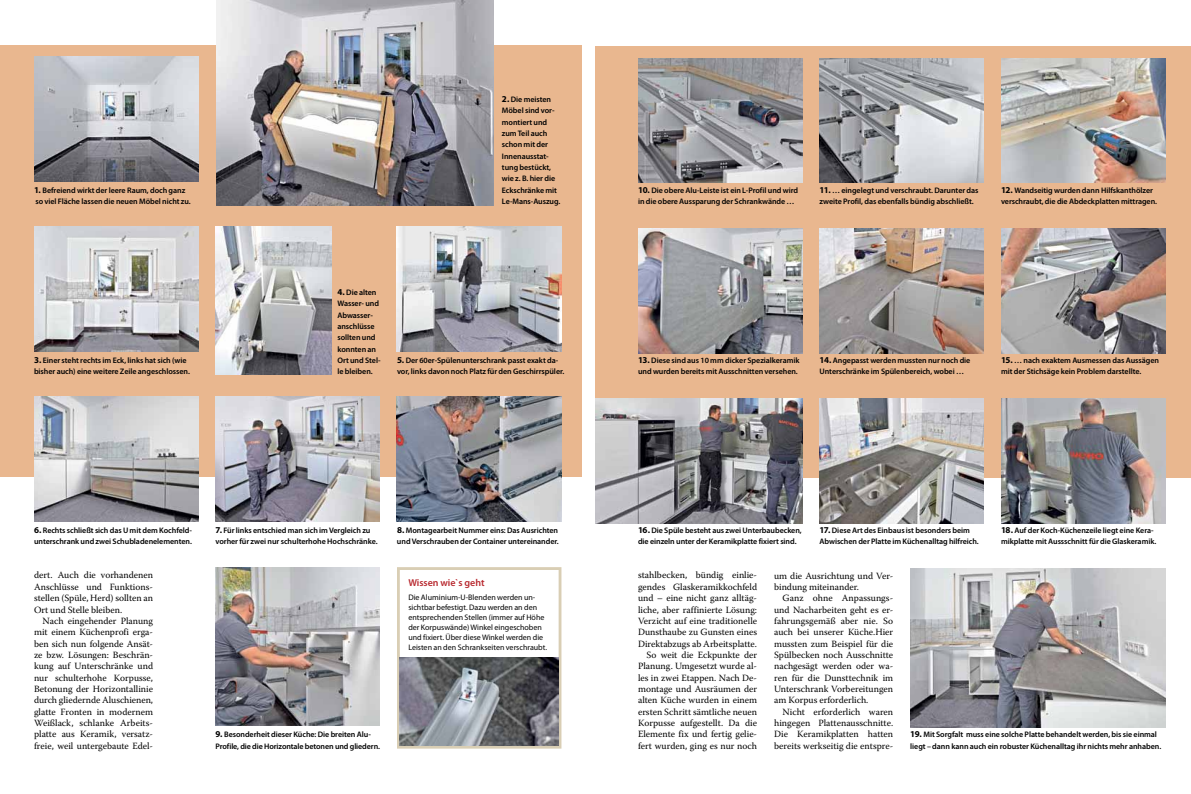
<style>
.page{position:relative;width:1191px;height:794px;background:#fff}
.page>*{position:absolute;margin:0;border:0;box-sizing:border-box;transform-origin:0 0}
.t1{font:600 10px "Myriad Pro";color:#b8292f}
.t2{font:9.5px/11.3px "Warnock Pro";color:#000;text-align:justify}
.t3{font:600 8px/11.3px "Myriad Pro";letter-spacing:-.005em;color:#000}
.t4{font:8px/9.9px "Myriad Pro";color:#000}
.s1{font-weight:700;font-size:9px}
</style>
<div class="page">
<div style="left:0;top:45px;width:581px;height:431px;background:#e9b78f"></div>
<div style="left:595px;top:47px;width:596px;height:431px;background:#e9b78f"></div>
<img style="left:34px;top:57px;width:164px;height:124px">
<img style="left:34px;top:227px;width:164px;height:124px">
<img style="left:215px;top:397px;width:165px;height:125px">
<img style="left:215px;top:227px;width:117px;height:147px">
<img style="left:34px;top:397px;width:164px;height:125px">
<img style="left:217px;top:0;width:276px;height:206px">
<img style="left:397px;top:397px;width:164px;height:125px">
<img style="left:397px;top:227px;width:164px;height:124px">
<img style="left:215px;top:567px;width:165px;height:159px">
<img style="left:638px;top:58px;width:164px;height:125px">
<img style="left:595px;top:398px;width:207px;height:125px">
<img style="left:638px;top:228px;width:164px;height:125px">
<img style="left:819px;top:58px;width:165px;height:125px">
<img style="left:819px;top:398px;width:165px;height:125px">
<img style="left:819px;top:228px;width:165px;height:125px">
<img style="left:1001px;top:58px;width:164px;height:125px">
<img style="left:1001px;top:398px;width:164px;height:125px">
<img style="left:1001px;top:228px;width:164px;height:125px">
<img style="left:910px;top:569px;width:255px;height:158px">
<div style="left:397px;top:567px;width:164px;height:181px;background:#fff;border:3px solid #d9ceb4"></div>
<img style="left:400px;top:658px;width:158px;height:88px">
<p class="t3" style="left:34px;top:185px;width:158px"><span class="s1">1.</span> Befreiend wirkt der leere Raum, doch ganz so viel Fläche lassen die neuen Möbel nicht zu.</p>
<p class="t3" style="left:502px;top:94px;width:60px"><span class="s1">2.</span> Die meisten<br>Möbel sind vor&shy;montiert und zum Teil auch schon mit der<br>Innenausstat&shy;tung bestückt, wie z. B. hier die<br>Eckschränke mit<br>Le-Mans-Auszug.</p>
<p class="t3" style="left:638px;top:185px;width:162px"><span class="s1">10.</span> Die obere Alu-Leiste ist ein L-Profil und wird in die obere Aussparung der Schrankwände …</p>
<p class="t3" style="left:819px;top:185px;width:160px"><span class="s1">11.</span> … eingelegt und verschraubt. Darunter das zweite Profil, das ebenfalls bündig abschließt.</p>
<p class="t3" style="left:1001px;top:185px;width:158px"><span class="s1">12.</span> Wandseitig wurden dann Hilfskanthölzer verschraubt, die die Abdeckplatten mittragen.</p>
<p class="t3" style="left:34px;top:355px;width:157px"><span class="s1">3.</span> Einer steht rechts im Eck, links hat sich (wie bisher auch) eine weitere Zeile angeschlossen.</p>
<p class="t3" style="left:337px;top:287px;width:45px"><span class="s1">4.</span> Die alten<br>Wasser- und<br>Abwasser&shy;anschlüsse sollten und konnten an<br>Ort und Stel&shy;le bleiben.</p>
<p class="t3" style="left:397px;top:355px;width:169px"><span class="s1">5.</span> Der 60er-Spülenunterschrank passt exakt da&shy;vor, links davon noch Platz für den Geschirrspüler.</p>
<p class="t3" style="left:638px;top:355px;width:163px"><span class="s1">13.</span> Diese sind aus 10 mm dicker Spezialkeramik und wurden bereits mit Ausschnitten versehen.</p>
<p class="t3" style="left:819px;top:355px;width:152px"><span class="s1">14.</span> Angepasst werden mussten nur noch die<br>Unterschränke im Spülenbereich, wobei …</p>
<p class="t3" style="left:1001px;top:355px;width:159px"><span class="s1">15.</span> … nach exaktem Ausmessen das Aussägen mit der Stichsäge kein Problem darstellte.</p>
<p class="t3" style="left:34px;top:525px;width:159px"><span class="s1">6.</span> Rechts schließt sich das U mit dem Kochfeld&shy;unterschrank und zwei Schubladenelementen.</p>
<p class="t3" style="left:215px;top:525px;width:164px"><span class="s1">7.</span> Für links entschied man sich im Vergleich zu vorher für zwei nur schulterhohe Hochschränke.</p>
<p class="t3" style="left:397px;top:525px;width:163px"><span class="s1">8.</span> Montagearbeit Nummer eins: Das Ausrichten und Verschrauben der Container untereinander.</p>
<p class="t3" style="left:638px;top:525px;width:165px"><span class="s1">16.</span> Die Spüle besteht aus zwei Unterbaubecken, die einzeln unter der Keramikplatte fixiert sind.</p>
<p class="t3" style="left:819px;top:525px;width:161px"><span class="s1">17.</span> Diese Art des Einbaus ist besonders beim<br>Abwischen der Platte im Küchenalltag hilfreich.</p>
<p class="t3" style="left:1001px;top:525px;width:157px"><span class="s1">18.</span> Auf der Koch-Küchenzeile liegt eine Kera&shy;mikplatte mit Aussschnitt für die Glaskeramik.</p>
<p class="t2" style="left:34px;top:569px;width:121px">dert. Auch die vorhandenen Anschlüsse und Funktions&shy;stellen (Spüle, Herd) sollten an Ort und Stelle bleiben.</p>
<p class="t2" style="left:34px;top:615px;width:121px;text-indent:9px">Nach eingehender Planung mit einem Küchenprofi erga&shy;ben sich nun folgende Ansät&shy;ze bzw. Lösungen: Beschrän&shy;kung auf Unterschränke und nur schulterhohe Korpusse, Betonung der Horizontallinie durch gliedernde Aluschienen, glatte Fronten in modernem Weißlack, schlanke Arbeits&shy;platte aus Keramik, versatz&shy;freie, weil untergebaute Edel-</p>
<p class="t1" style="left:408px;top:577px;width:78px">Wissen wie`s geht</p>
<p class="t4" style="left:408px;top:592px;width:140px">Die Aluminium-U-Blenden werden un&shy;sichtbar befestigt. Dazu werden an den entsprechenden Stellen (immer auf Höhe der Korpuswände) Winkel eingeschoben und fixiert. Über diese Winkel werden die Leisten an den Schrankseiten verschraubt.</p>
<p class="t3" style="left:215px;top:729px;width:166px"><span class="s1">9.</span> Besonderheit dieser Küche: Die breiten Alu-<br>Profile, die die Horizontale betonen und gliedern.</p>
<p class="t2" style="left:638px;top:569px;width:121px;text-align:right">stahlbecken, bündig einlie&shy;gendes Glaskeramikkochfeld und – eine nicht ganz alltäg&shy;liche, aber raffinierte Lösung:<br>Verzicht auf eine traditionelle<br>Dunsthaube zu Gunsten eines<br>Direktabzugs ab Arbeitsplatte.<br>So weit die Eckpunkte der<br>Planung. Umgesetzt wurde al&shy;les in zwei Etappen. Nach De&shy;montage und Ausräumen der alten Küche wurden in einem ersten Schritt sämtliche neuen<br>Korpusse aufgestellt. Da die<br>Elemente fix und fertig gelie&shy;fert wurden, ging es nur noch</p>
<p class="t2" style="left:774px;top:569px;width:121px">um die Ausrichtung und Ver&shy;bindung miteinander.</p>
<p class="t2" style="left:774px;top:592px;width:121px;text-indent:9px">Ganz ohne Anpassungs&shy;und Nacharbeiten geht es er&shy;fahrungsgemäß aber nie. So auch bei unserer Küche.Hier mussten zum Beispiel für die Spülbecken noch Ausschnitte nachgesägt werden oder wa&shy;ren für die Dunsttechnik im Unterschrank Vorbereitungen am Korpus erforderlich.</p>
<p class="t2" style="left:774px;top:706px;width:121px;text-indent:9px">Nicht erforderlich waren hingegen Plattenausschnitte.<br>Die Keramikplatten hatten bereits werkseitig die entspre-</p>
<p class="t3" style="left:910px;top:729px;width:252px"><span class="s1">19.</span> Mit Sorgfalt muss eine solche Platte behandelt werden, bis sie einmal liegt – dann kann auch ein robuster Küchenalltag ihr nichts mehr anhaben.</p>
</div>
